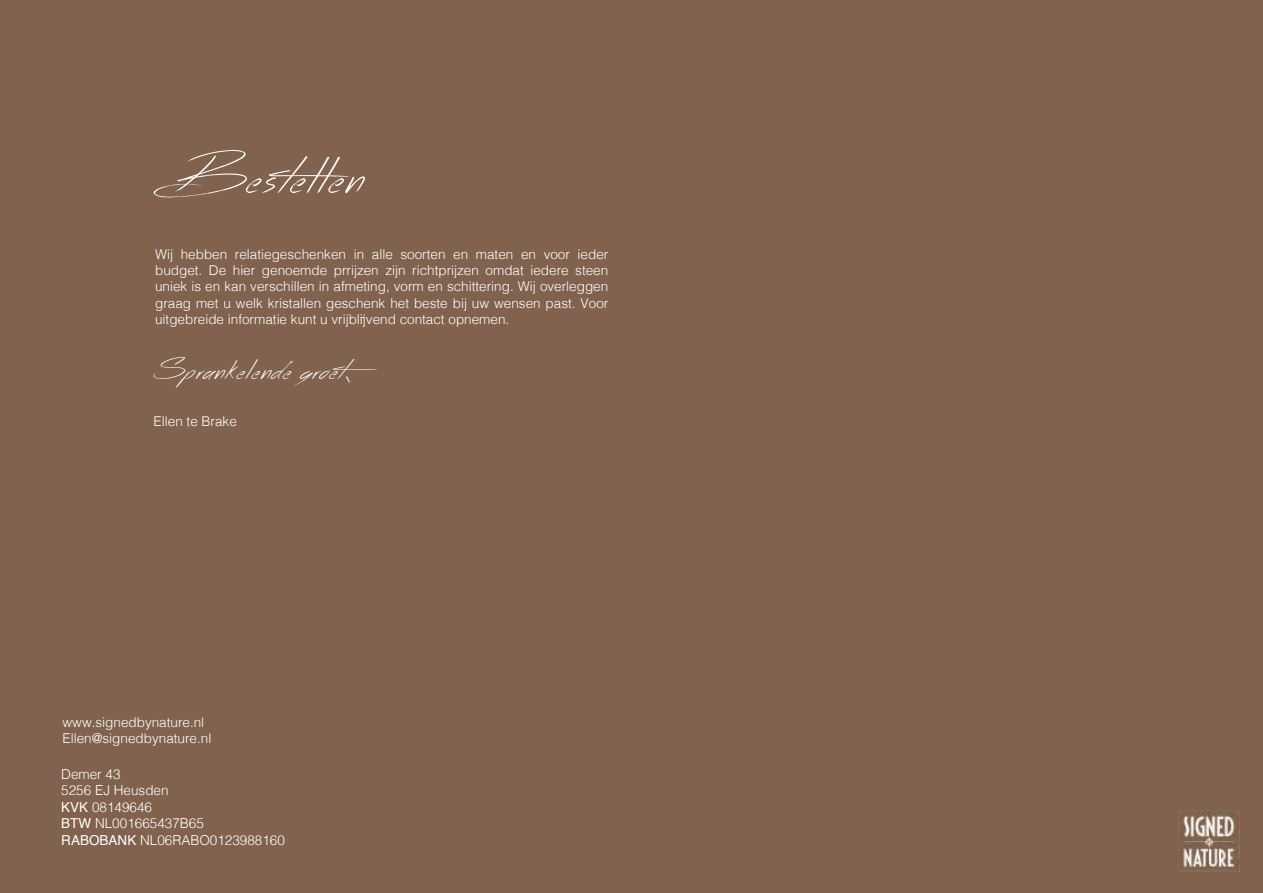
<style>
.page{position:relative;width:1263px;height:893px;background:#80624e}
.page>*{position:absolute;margin:0;border:0;box-sizing:border-box;transform-origin:0 0}
.t1{font:57.75px "Acrossthe Road";letter-spacing:.035em;color:#fff}
.t2{font:31.5px "Acrossthe Road";letter-spacing:.035em;color:#fff}
.t3{font:300 13.65px/16.4px "Helvetica";color:#fff}
.t4{font:300 13.5px/16.2px "Helvetica";color:#fff;text-align:justify}
.s1{font-weight:400}
</style>
<div class="page">
<img style="left:1179px;top:811px;width:60px;height:61px">
<h1 class="t1" style="left:154px;top:144px;width:211px">Bestellen</h1>
<p class="t4" style="left:155px;top:245px;width:455px">Wij hebben relatiegeschenken in alle soorten en maten en voor ieder budget. De hier genoemde prrijzen zijn richtprijzen omdat iedere steen uniek is en kan verschillen in afmeting, vorm en schittering. Wij overleggen graag met u welk kristallen geschenk het beste bij uw wensen past. Voor uitgebreide informatie kunt u vrijblijvend contact opnemen.</p>
<p class="t3" style="left:360px;top:307px;width:6px">-</p>
<h2 class="t2" style="left:154px;top:352px;width:230px">Sprankelende groet,</h2>
<p class="t4" style="left:154px;top:412px;width:85px">Ellen te Brake</p>
<p class="t4" style="left:62px;top:713px;width:150px">www.signedbynature.nl<br>Ellen@signedbynature.nl</p>
<p class="t3" style="left:61px;top:765px;width:225px">Demer 43<br>5256 EJ Heusden<br><span class="s1">KVK</span> 08149646<br><span class="s1">BTW</span> NL001665437B65<br><span class="s1">RABOBANK</span> NL06RABO0123988160</p>
</div>
